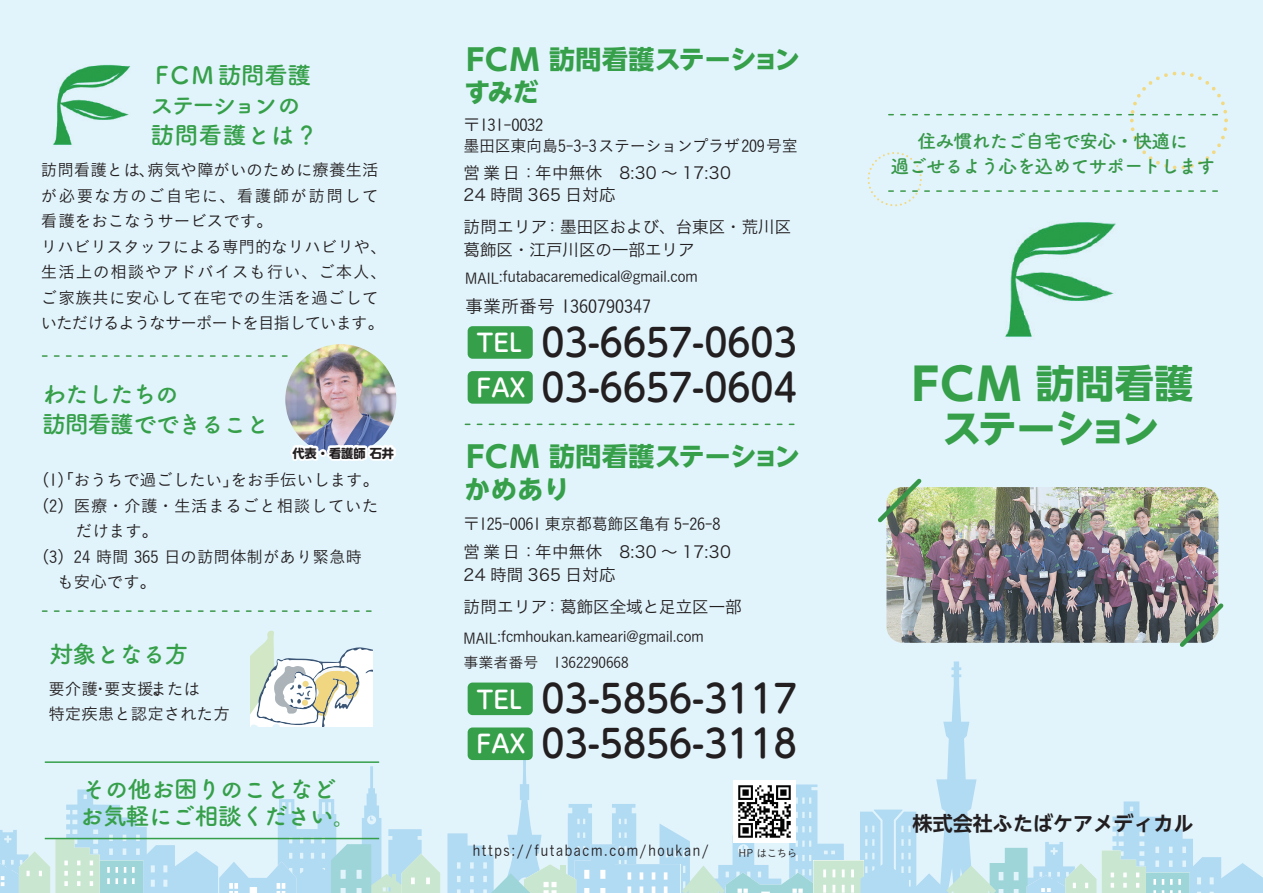
<style>
.page{position:relative;width:1263px;height:893px;background:#e1f4fc}
.page>*{position:absolute;margin:0;border:0;box-sizing:border-box;transform-origin:0 0}
.t1{font:700 38.7px/45px "UD Shin Go NT Pr 6";color:#369f4a;text-align:center}
.t2{font:500 37.95px/45.2px "UD Shin M Go Pr 6 N";color:#231f20;scale:.92 1}
.t3{font:700 25.95px/33.2px "UD Shin Go NT Pr 6";letter-spacing:.02em;color:#369f4a}
.t4{font:700 25.95px/33.2px "UD Shin Go NT Pr 6";color:#369f4a}
.t5{font:500 24.45px "UD Shin M Go Pr 6 N";color:#fff}
.t6{font:24px/30px "Tsuku A Rd Gothic Std B";letter-spacing:-.04em;color:#369f4a}
.t7{font:24px/30px "Tsuku A Rd Gothic Std B";letter-spacing:-.06em;color:#369f4a}
.t8{font:700 20.1px "UD Shin Go NT Pr 6 De";color:#231f20}
.t9{font:18.75px/25.5px "Tsuku A Rd Gothic Std B";letter-spacing:-.04em;color:#379749;text-align:center}
.t10{font:18px "Koburina Go Std W3";color:#231f20}
.t11{font:16.5px/25.5px "Koburina Go Std W3";color:#231f20}
.t12{font:16.5px/22.8px "Hiragino Sans Pr 6 N W3";letter-spacing:.02em;color:#231f20}
.t13{font:16.5px/21px "Koburina Go Std W3";letter-spacing:-.02em;color:#231f20}
.t14{font:16.5px/22.8px "Hiragino Sans Pr 6 N W3";color:#231f20}
.t15{font:16.5px "Koburina Go Std W3";letter-spacing:.035em;color:#231f20}
.t16{font:15px/26.2px "Koburina Go Std W3";color:#231f20}
.t17{font:15px "Koburina Go Std W3";letter-spacing:.12em;color:#231f20;scale:.93 1}
.t18{font:700 12.15px "P Shin M Go Pr 6 N";color:#231f20}
.t19{font:10.5px "Koburina Go Std W3";letter-spacing:-.04em;color:#231f20}
.s1{font-size:29.55px}
.s2{font-size:24.45px;color:#fff}
.s3{font-size:44.25px}
</style>
<div class="page">
<svg style="left:447px;top:661px;width:816px;height:232px"></svg>
<svg style="left:0;top:766px;width:440px;height:127px"></svg>
<div style="left:468px;top:682px;width:65px;height:33px;background:#369f4a;border-radius:5px"></div>
<div style="left:468px;top:727px;width:65px;height:33px;background:#369f4a;border-radius:5px"></div>
<hr style="left:45px;top:761px;width:334px;height:2px;background:#369f4a">
<hr style="left:45px;top:838px;width:334px;height:1px;background:#369f4a">
<img style="left:886px;top:487px;width:332px;height:156px">
<svg style="left:250px;top:631px;width:122px;height:96px"></svg>
<svg style="left:42px;top:355px;width:246px;height:2px"></svg>
<svg style="left:42px;top:610px;width:330px;height:2px"></svg>
<svg style="left:465px;top:424px;width:330px;height:1px"></svg>
<div style="left:468px;top:326px;width:65px;height:33px;background:#369f4a;border-radius:5px"></div>
<div style="left:468px;top:371px;width:65px;height:33px;background:#369f4a;border-radius:5px"></div>
<img style="left:53px;top:64px;width:78px;height:81px">
<img style="left:1005px;top:222px;width:111px;height:115px">
<img style="left:285px;top:344px;width:111px;height:111px;border-radius:56px">
<svg style="left:290px;top:441px;width:106px;height:20px"></svg>
<img style="left:734px;top:781px;width:61px;height:61px">
<svg style="left:867px;top:72px;width:361px;height:134px"></svg>
<svg style="left:878px;top:478px;width:47px;height:48px"></svg>
<svg style="left:1176px;top:599px;width:48px;height:48px"></svg>
<h3 class="t6" style="left:150px;top:58px;width:169px">FCM 訪問看護ステーションの訪問看護とは？</h3>
<p class="t11" style="left:41px;top:157px;width:347px">訪問看護とは、病気や障がいのために療養生活が必要な方のご自宅に、看護師が訪問して看護をおこなうサービスです。<br>リハビリスタッフによる専門的なリハビリや、生活上の相談やアドバイスも行い、ご本人、ご家族共に安心して在宅での生活を過ごしていただけるようなサーポートを目指しています。</p>
<h3 class="t7" style="left:42px;top:378px;width:229px">わたしたちの<br>訪問看護でできること</h3>
<p class="t18" style="left:292px;top:443px;width:103px">代表・看護師 石井</p>
<p class="t11" style="left:33px;top:467px;width:348px">（1）「おうちで過ごしたい」をお手伝いします。</p>
<p class="t15" style="left:33px;top:493px;width:347px">（2）医療・介護・生活まるごと相談していた</p>
<p class="t11" style="left:76px;top:518px;width:84px">だけます。</p>
<p class="t11" style="left:33px;top:544px;width:347px">（3）24 時間 365 日の訪問体制があり緊急時　</p>
<p class="t11" style="left:41px;top:569px;width:117px">　も安心です。</p>
<h3 class="t6" style="left:50px;top:637px;width:141px">対象となる方</h3>
<p class="t11" style="left:48px;top:676px;width:153px">要介護・要支援または</p>
<p class="t11" style="left:48px;top:676px;width:183px;text-indent:105px">、<br>特定疾患と認定された方</p>
<h3 class="t6" style="left:79px;top:774px;width:279px;line-height:26.4px">その他お困りのことなどお気軽にご相談ください。</h3>
<h3 class="t4" style="left:465px;top:42px;width:337px"><span class="s1">FCM</span> 訪問看護ステーションすみだ</h3>
<p class="t13" style="left:464px;top:114px;width:336px">〒131-0032　<br>墨田区東向島5-3-3ステーションプラザ209号室</p>
<p class="t12" style="left:464px;top:160px;width:269px">営業日：年中無休　8:30 ～ 17:30<br>24 時間 365 日対応</p>
<p class="t14" style="left:464px;top:215px;width:329px">訪問エリア：墨田区および、台東区・荒川区葛飾区・江戸川区の一部エリア</p>
<p class="t16" style="left:465px;top:263px;width:234px">MAIL:futabacaremedical@gmail.com</p>
<p class="t10" style="left:465px;top:292px;width:187px">事業所番号 1360790347</p>
<h2 class="t2" style="left:476px;top:317px;width:350px"><span class="s2">TEL</span> 03-6657-0603<br><span class="s2">FAX</span> 03-6657-0604</h2>
<h3 class="t3" style="left:465px;top:439px;width:337px"><span class="s1">FCM</span> 訪問看護ステーションかめあり</h3>
<p class="t13" style="left:464px;top:513px;width:259px">〒125-0061 東京都葛飾区亀有 5-26-8</p>
<p class="t12" style="left:464px;top:539px;width:269px">営業日：年中無休　8:30 ～ 17:30<br>24 時間 365 日対応</p>
<p class="t14" style="left:464px;top:594px;width:280px">訪問エリア：葛飾区全域と足立区一部</p>
<p class="t16" style="left:464px;top:623px;width:242px">MAIL:fcmhoukan.kameari@gmail.com事業者番号　1362290668</p>
<h2 class="t2" style="left:542px;top:674px;width:279px">03-5856-3117</h2>
<h3 class="t5" style="left:476px;top:679px;width:47px">TEL</h3>
<h2 class="t2" style="left:476px;top:719px;width:350px"><span class="s2">FAX</span> 03-5856-3118</h2>
<p class="t17" style="left:473px;top:839px;width:255px">https://futabacm.com/houkan/</p>
<p class="t19" style="left:739px;top:845px;width:60px">HP はこちら</p>
<p class="t9" style="left:890px;top:127px;width:326px">住み慣れたご自宅で安心・快適に<br>過ごせるよう心を込めてサポートします</p>
<h1 class="t1" style="left:912px;top:360px;width:283px"><span class="s3">FCM</span> 訪問看護ステーション</h1>
<p class="t8" style="left:913px;top:807px;width:282px">株式会社ふたばケアメディカル</p>
</div>
